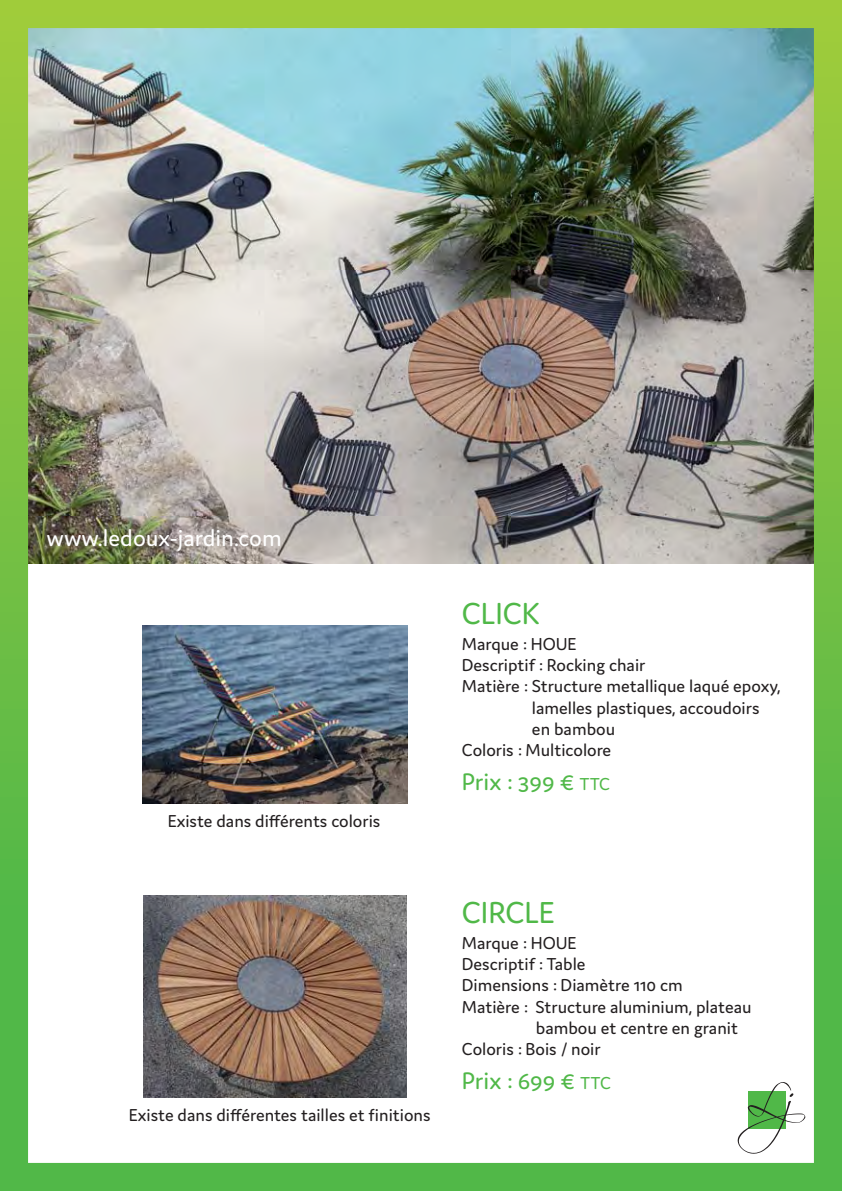
<style>
.page{position:relative;width:842px;height:1191px;background:#fff}
.page>*{position:absolute;margin:0;border:0;box-sizing:border-box;transform-origin:0 0}
.t1{font:32.2px "Domus";color:#50b848}
.t2{font:25.4px "Domus";color:#50b848}
.t3{font:24.8px "Domus";color:#fff}
.t4{font:18.4px "Domus";color:#231f20}
.s1{font-size:18.4px}
</style>
<div class="page">
<img style="left:0;top:0;width:842px;height:1191px">
<svg style="left:738px;top:1082px;width:67px;height:71px"></svg>
<img style="left:143px;top:625px;width:264px;height:178px">
<img style="left:143px;top:895px;width:264px;height:202px">
<h3 class="t3" style="left:47px;top:528px;width:237px">www.ledoux-jardin.com</h3>
<p class="t4" style="left:168px;top:814px;width:214px">Existe dans différents coloris</p>
<p class="t4" style="left:129px;top:1107px;width:303px">Existe dans différentes tailles et finitions</p>
<h1 class="t1" style="left:462px;top:601px;width:80px">CLICK</h1>
<p class="t4" style="left:462px;top:637px;width:116px">Marque : HOUE</p>
<p class="t4" style="left:462px;top:658px;width:185px">Descriptif : Rocking chair</p>
<p class="t4" style="left:462px;top:679px;width:320px">Matière : Structure metallique laqué epoxy,</p>
<p class="t4" style="left:532px;top:700px;width:229px">lamelles plastiques, accoudoirs</p>
<p class="t4" style="left:532px;top:721px;width:85px">en bambou</p>
<p class="t4" style="left:462px;top:743px;width:151px">Coloris : Multicolore</p>
<h2 class="t2" style="left:462px;top:772px;width:150px">Prix : 399 € <span class="s1">TTC</span></h2>
<h1 class="t1" style="left:462px;top:900px;width:94px">CIRCLE</h1>
<p class="t4" style="left:462px;top:935px;width:116px">Marque : HOUE</p>
<p class="t4" style="left:462px;top:957px;width:125px">Descriptif : Table</p>
<p class="t4" style="left:462px;top:978px;width:222px">Dimensions : Diamètre 110 cm</p>
<p class="t4" style="left:462px;top:999px;width:291px">Matière : Structure aluminium, plateau</p>
<p class="t4" style="left:536px;top:1020px;width:204px">bambou et centre en granit</p>
<p class="t4" style="left:462px;top:1041px;width:140px">Coloris : Bois / noir</p>
<h2 class="t2" style="left:462px;top:1070px;width:151px">Prix : 699 € <span class="s1">TTC</span></h2>
</div>
